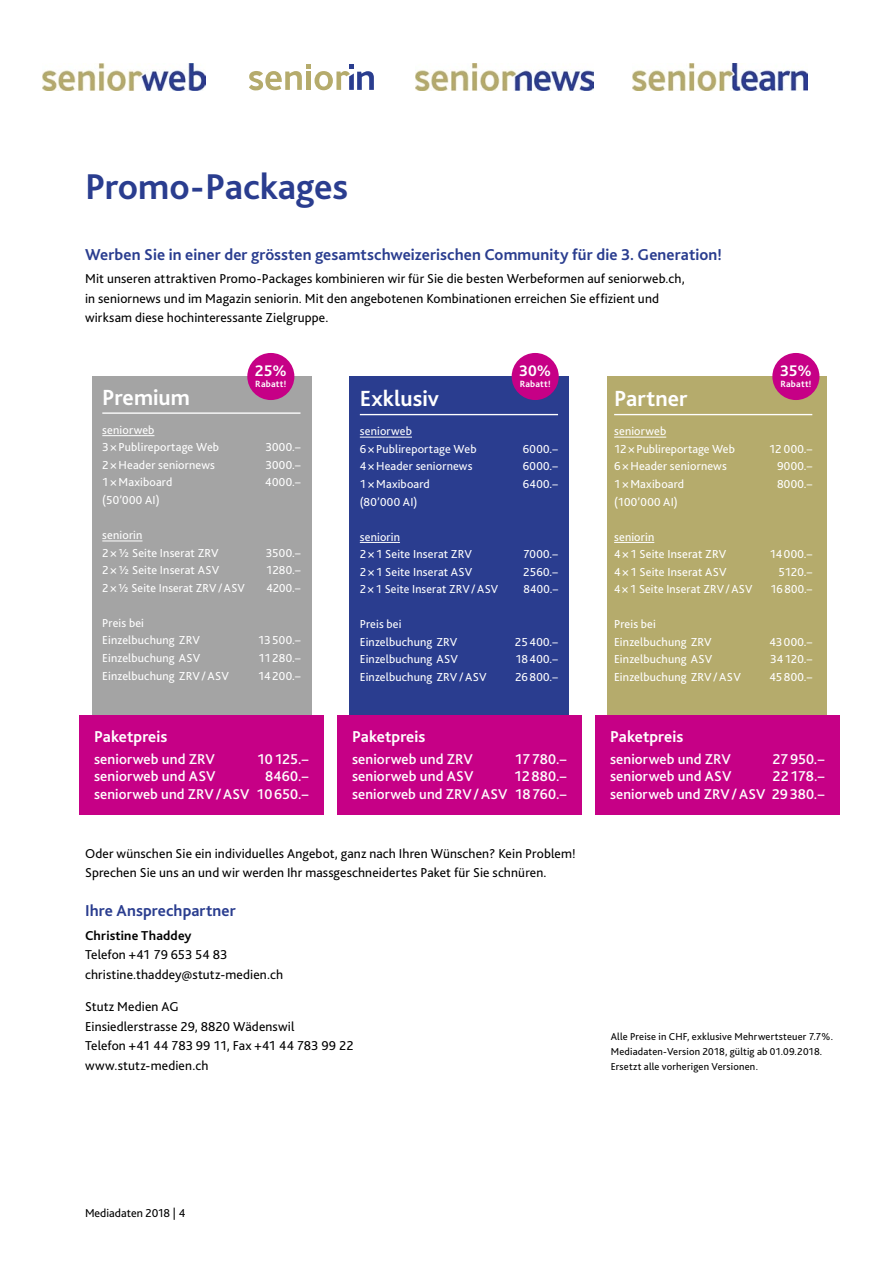
<style>
.page{position:relative;width:893px;height:1263px;background:#fff}
.page>*{position:absolute;margin:0;border:0;box-sizing:border-box;transform-origin:0 0}
.t1{font:700 37.5px "Bliss 2";letter-spacing:-.01em;color:#2a3d8f}
.t2{font:700 22.95px "Bliss 2";color:#fff}
.t3{font:700 16.5px "Bliss 2";letter-spacing:.005em;color:#2a3d8f}
.t4{font:700 16.5px "Bliss 2";letter-spacing:.005em;color:#fff}
.t5{font:700 16.05px "Bliss 2";color:#fff}
.t6{font:500 14.85px/17.5px "Bliss 2";letter-spacing:.005em;color:#fff;text-align:right}
.t7{font:13.5px/19.5px "Bliss 2";letter-spacing:.01em;color:#000}
.t8{font:700 13.5px "Bliss 2";letter-spacing:.01em;color:#000}
.t9{font:12.15px/17.5px "Bliss 2";letter-spacing:.015em;color:#fff}
.t10{font:12px "Bliss 2";color:#000}
.t11{font:10.5px/15px "Bliss 2";letter-spacing:.015em;color:#000}
.t12{font:700 9.45px "Bliss 2";letter-spacing:.02em;color:#fff}
</style>
<div class="page">
<div style="left:92px;top:376px;width:219px;height:420px;background:#a4a4a4"></div>
<div style="left:350px;top:376px;width:219px;height:412px;background:#2a3d8f"></div>
<div style="left:608px;top:376px;width:219px;height:412px;background:#b5ab6c"></div>
<hr style="left:102px;top:412px;width:198px;height:2px;background:#fff">
<hr style="left:102px;top:435px;width:52px;height:1px;background:#fff">
<hr style="left:102px;top:541px;width:41px;height:1px;background:#fff">
<hr style="left:360px;top:414px;width:198px;height:1px;background:#fff">
<hr style="left:360px;top:437px;width:52px;height:1px;background:#fff">
<hr style="left:360px;top:542px;width:40px;height:1px;background:#fff">
<hr style="left:614px;top:414px;width:198px;height:1px;background:#fff">
<hr style="left:614px;top:437px;width:52px;height:1px;background:#fff">
<hr style="left:614px;top:542px;width:40px;height:1px;background:#fff">
<div style="left:247px;top:353px;width:47px;height:47px;background:#c60086;border-radius:50%"></div>
<div style="left:512px;top:353px;width:47px;height:47px;background:#c60086;border-radius:50%"></div>
<div style="left:772px;top:353px;width:47px;height:47px;background:#c60086;border-radius:50%"></div>
<img style="left:633px;top:63px;width:175px;height:27px">
<img style="left:415px;top:63px;width:178px;height:27px">
<img style="left:43px;top:63px;width:163px;height:27px">
<svg style="left:249px;top:64px;width:125px;height:27px"></svg>
<div style="left:79px;top:715px;width:244px;height:99px;background:#c60086"></div>
<div style="left:337px;top:715px;width:244px;height:99px;background:#c60086"></div>
<div style="left:595px;top:715px;width:244px;height:99px;background:#c60086"></div>
<h1 class="t1" style="left:85px;top:163px;width:265px">Promo-Packages</h1>
<h3 class="t3" style="left:85px;top:244px;width:638px">Werben Sie in einer der grössten gesamtschweizerischen Community für die 3. Generation!</h3>
<p class="t7" style="left:85px;top:269px;width:601px">Mit unseren attraktiven Promo-Packages kombinieren wir für Sie die besten Werbeformen auf seniorweb.ch, in seniornews und im Magazin seniorin. Mit den angebotenen Kombinationen erreichen Sie effizient und wirksam diese hochinteressante Zielgruppe.</p>
<h2 class="t2" style="left:102px;top:383px;width:89px">Premium</h2>
<p class="t9" style="left:102px;top:421px;width:118px">seniorweb<br>3×Publireportage Web</p>
<h3 class="t5" style="left:255px;top:361px;width:33px">25%</h3>
<p class="t12" style="left:255px;top:378px;width:33px">Rabatt!</p>
<p class="t9" style="left:265px;top:438px;width:37px">3000.–</p>
<h2 class="t2" style="left:360px;top:384px;width:81px">Exklusiv</h2>
<p class="t9" style="left:360px;top:422px;width:118px">seniorweb<br>6×Publireportage Web</p>
<h3 class="t5" style="left:519px;top:361px;width:34px">30%</h3>
<p class="t12" style="left:520px;top:378px;width:33px">Rabatt!</p>
<p class="t9" style="left:523px;top:440px;width:37px">6000.–</p>
<h2 class="t2" style="left:614px;top:384px;width:75px">Partner</h2>
<p class="t9" style="left:614px;top:422px;width:122px">seniorweb<br>12×Publireportage Web</p>
<h3 class="t5" style="left:780px;top:361px;width:33px">35%</h3>
<p class="t12" style="left:780px;top:378px;width:33px">Rabatt!</p>
<p class="t9" style="left:769px;top:440px;width:45px">12 000.–</p>
<p class="t9" style="left:102px;top:456px;width:114px">2×Header seniornews</p>
<p class="t9" style="left:265px;top:456px;width:37px">3000.–</p>
<p class="t9" style="left:102px;top:474px;width:71px">1×Maxiboard</p>
<p class="t9" style="left:265px;top:474px;width:37px">4000.–</p>
<p class="t9" style="left:102px;top:491px;width:59px">(50’000 AI)</p>
<p class="t9" style="left:102px;top:526px;width:118px">seniorin<br>2×½ Seite Inserat ZRV</p>
<p class="t9" style="left:266px;top:544px;width:36px">3500.–</p>
<p class="t9" style="left:360px;top:458px;width:114px">4×Header seniornews</p>
<p class="t9" style="left:523px;top:458px;width:37px">6000.–</p>
<p class="t9" style="left:360px;top:475px;width:71px">1×Maxiboard</p>
<p class="t9" style="left:523px;top:475px;width:37px">6400.–</p>
<p class="t9" style="left:360px;top:493px;width:59px">(80’000 AI)</p>
<p class="t9" style="left:360px;top:528px;width:114px">seniorin<br>2×1 Seite Inserat ZRV</p>
<p class="t9" style="left:523px;top:545px;width:36px">7000.–</p>
<p class="t9" style="left:614px;top:458px;width:114px">6×Header seniornews</p>
<p class="t9" style="left:777px;top:458px;width:37px">9000.–</p>
<p class="t9" style="left:614px;top:475px;width:71px">1×Maxiboard</p>
<p class="t9" style="left:777px;top:475px;width:37px">8000.–</p>
<p class="t9" style="left:614px;top:493px;width:65px">(100’000 AI)</p>
<p class="t9" style="left:614px;top:528px;width:114px">seniorin<br>4×1 Seite Inserat ZRV</p>
<p class="t9" style="left:770px;top:545px;width:44px">14000.–</p>
<p class="t9" style="left:102px;top:561px;width:118px">2×½ Seite Inserat ASV</p>
<p class="t9" style="left:266px;top:561px;width:36px">1280.–</p>
<p class="t9" style="left:102px;top:579px;width:144px">2×½ Seite Inserat ZRV/ASV</p>
<p class="t9" style="left:266px;top:579px;width:36px">4200.–</p>
<p class="t9" style="left:102px;top:614px;width:99px">Preis bei<br>Einzelbuchung ZRV</p>
<p class="t9" style="left:258px;top:632px;width:44px">13500.–</p>
<p class="t9" style="left:360px;top:563px;width:114px">2×1 Seite Inserat ASV</p>
<p class="t9" style="left:523px;top:563px;width:36px">2560.–</p>
<p class="t9" style="left:360px;top:580px;width:140px">2×1 Seite Inserat ZRV/ASV</p>
<p class="t9" style="left:523px;top:580px;width:36px">8400.–</p>
<p class="t9" style="left:360px;top:615px;width:99px">Preis bei<br>Einzelbuchung ZRV</p>
<p class="t9" style="left:515px;top:633px;width:45px">25400.–</p>
<p class="t9" style="left:614px;top:563px;width:114px">4×1 Seite Inserat ASV</p>
<p class="t9" style="left:778px;top:563px;width:35px">5120.–</p>
<p class="t9" style="left:614px;top:580px;width:140px">4×1 Seite Inserat ZRV/ASV</p>
<p class="t9" style="left:770px;top:580px;width:43px">16800.–</p>
<p class="t9" style="left:614px;top:615px;width:99px">Preis bei<br>Einzelbuchung ZRV</p>
<p class="t9" style="left:769px;top:633px;width:44px">43000.–</p>
<p class="t9" style="left:102px;top:649px;width:100px">Einzelbuchung ASV</p>
<p class="t9" style="left:258px;top:649px;width:44px">11280.–</p>
<p class="t9" style="left:102px;top:667px;width:128px">Einzelbuchung ZRV/ASV</p>
<p class="t9" style="left:258px;top:667px;width:44px">14200.–</p>
<p class="t9" style="left:360px;top:651px;width:100px">Einzelbuchung ASV</p>
<p class="t9" style="left:515px;top:651px;width:44px">18400.–</p>
<p class="t9" style="left:360px;top:668px;width:128px">Einzelbuchung ZRV/ASV</p>
<p class="t9" style="left:515px;top:668px;width:44px">26800.–</p>
<p class="t9" style="left:614px;top:651px;width:100px">Einzelbuchung ASV</p>
<p class="t9" style="left:770px;top:651px;width:44px">34120.–</p>
<p class="t9" style="left:614px;top:668px;width:128px">Einzelbuchung ZRV/ASV</p>
<p class="t9" style="left:769px;top:668px;width:44px">45800.–</p>
<h3 class="t4" style="left:94px;top:727px;width:75px">Paketpreis</h3>
<p class="t6" style="left:94px;top:750px;width:122px">seniorweb und ZRV</p>
<p class="t6" style="left:257px;top:750px;width:53px">10125.–</p>
<p class="t6" style="left:94px;top:768px;width:123px">seniorweb und ASV</p>
<p class="t6" style="left:94px;top:768px;width:216px">8460.–<br>seniorweb und ZRV/ASV 10650.–</p>
<h3 class="t4" style="left:352px;top:727px;width:75px">Paketpreis</h3>
<p class="t6" style="left:352px;top:750px;width:122px">seniorweb und ZRV</p>
<p class="t6" style="left:515px;top:750px;width:53px">17780.–</p>
<p class="t6" style="left:352px;top:768px;width:123px">seniorweb und ASV</p>
<p class="t6" style="left:352px;top:768px;width:216px">12880.–<br>seniorweb und ZRV/ASV 18760.–</p>
<h3 class="t4" style="left:610px;top:727px;width:75px">Paketpreis</h3>
<p class="t6" style="left:610px;top:750px;width:122px">seniorweb und ZRV</p>
<p class="t6" style="left:772px;top:750px;width:53px">27950.–</p>
<p class="t6" style="left:610px;top:768px;width:123px">seniorweb und ASV</p>
<p class="t6" style="left:610px;top:768px;width:216px">22178.–<br>seniorweb und ZRV/ASV 29380.–</p>
<p class="t7" style="left:85px;top:843px;width:492px">Oder wünschen Sie ein individuelles Angebot, ganz nach Ihren Wünschen? Kein Problem!<br>Sprechen Sie uns an und wir werden Ihr massgeschneidertes Paket für Sie schnüren.</p>
<h3 class="t3" style="left:85px;top:900px;width:152px">Ihre Ansprechpartner</h3>
<p class="t8" style="left:85px;top:927px;width:108px">Christine Thaddey</p>
<p class="t7" style="left:85px;top:945px;width:200px">Telefon +41 79 653 54 83 christine.thaddey@stutz-medien.ch</p>
<p class="t7" style="left:85px;top:997px;width:270px">Stutz Medien AG<br>Einsiedlerstrasse 29, 8820 Wädenswil<br>Telefon +41 44 783 99 11, Fax +41 44 783 99 22 www.stutz-medien.ch</p>
<p class="t11" style="left:611px;top:1028px;width:224px">Alle Preise in CHF, exklusive Mehrwertsteuer 7.7%.<br>Mediadaten-Version 2018, gültig ab 01.09.2018.<br>Ersetzt alle vorherigen Versionen.</p>
<p class="t10" style="left:85px;top:1205px;width:102px">Mediadaten 2018 | 4</p>
</div>
